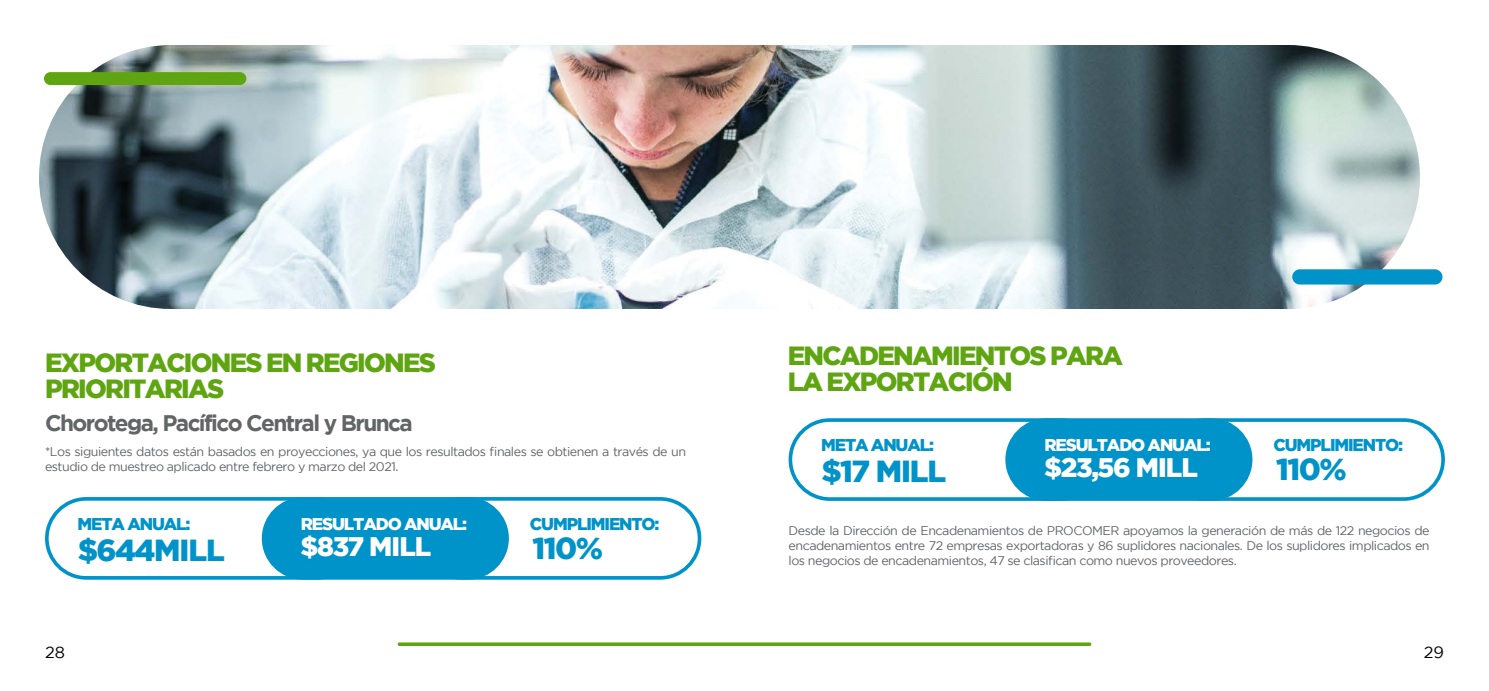
<style>
.page{position:relative;width:1489px;height:691px;background:#fff}
.page>*{position:absolute;margin:0;border:0;box-sizing:border-box;transform-origin:0 0}
.t1{font:900 30.38px "Gotham";letter-spacing:-.045em;color:#0093c9}
.t2{font:900 26.75px "Gotham";letter-spacing:-.035em;color:#fff}
.t3{font:900 26.25px/26.2px "Gotham";letter-spacing:-.065em;color:#5fa511}
.t4{font:700 22.5px "Gotham";letter-spacing:-.07em;color:#636466}
.t5{font:900 17px "Gotham";letter-spacing:-.065em;color:#0093c9}
.t6{font:900 17px "Gotham";letter-spacing:-.065em;color:#fff}
.t7{font:16.25px "Gotham";color:#000}
.t8{font:12.5px/15px "Gotham";letter-spacing:-.04em;color:#636466}
</style>
<div class="page">
<div style="left:45px;top:497px;width:313px;height:83px;border:4px solid #0093c9;border-radius:39px"></div>
<div style="left:263px;top:499px;width:244px;height:79px;background:#0093c9;border-radius:39px"></div>
<div style="left:262px;top:497px;width:247px;height:83px;border:4px solid #0093c9;border-radius:39px"></div>
<div style="left:420px;top:497px;width:281px;height:83px;border:4px solid #0093c9;border-radius:39px"></div>
<img style="left:39px;top:45px;width:1380px;height:264px;border-radius:132px">
<div style="left:44px;top:72px;width:202px;height:13px;background:#5fa511;border-radius:6px"></div>
<div style="left:788px;top:418px;width:313px;height:83px;border:4px solid #0093c9;border-radius:39px"></div>
<div style="left:1007px;top:420px;width:243px;height:79px;background:#0093c9;border-radius:39px"></div>
<div style="left:1005px;top:418px;width:247px;height:83px;border:4px solid #0093c9;border-radius:39px"></div>
<div style="left:1163px;top:418px;width:281px;height:83px;border:4px solid #0093c9;border-radius:39px"></div>
<div style="left:1292px;top:269px;width:150px;height:16px;background:#0093c9;border-radius:8px"></div>
<svg style="left:397px;top:642px;width:694px;height:4px;background:#70af2b"></svg>
<h3 class="t3" style="left:45px;top:349px;width:392px">EXPORTACIONES EN REGIONES<br>PRIORITARIAS</h3>
<h3 class="t4" style="left:45px;top:410px;width:369px">Chorotega, Pacífico Central y Brunca</h3>
<p class="t8" style="left:45px;top:443px;width:642px">*Los siguientes datos están basados en proyecciones, ya que los resultados finales se obtienen a través de un estudio de muestreo aplicado entre febrero y marzo del 2021.</p>
<h3 class="t6" style="left:301px;top:514px;width:168px">RESULTADO ANUAL:</h3>
<h3 class="t5" style="left:530px;top:514px;width:131px">CUMPLIMIENTO:</h3>
<h3 class="t5" style="left:78px;top:514px;width:114px">META ANUAL:</h3>
<h1 class="t1" style="left:78px;top:532px;width:148px">$644MILL</h1>
<h2 class="t2" style="left:300px;top:531px;width:132px">$837 MILL</h2>
<h1 class="t1" style="left:532px;top:530px;width:72px">110%</h1>
<h3 class="t3" style="left:787px;top:342px;width:337px">ENCADENAMIENTOS PARA<br>LA EXPORTACIÓN</h3>
<h3 class="t6" style="left:1044px;top:436px;width:168px">RESULTADO ANUAL:</h3>
<h3 class="t5" style="left:1273px;top:436px;width:131px">CUMPLIMIENTO:</h3>
<h3 class="t5" style="left:821px;top:436px;width:114px">META ANUAL:</h3>
<h1 class="t1" style="left:821px;top:453px;width:126px">$17 MILL</h1>
<h2 class="t2" style="left:1044px;top:452px;width:155px">$23,56 MILL</h2>
<h1 class="t1" style="left:1276px;top:452px;width:72px">110%</h1>
<p class="t8" style="left:788px;top:523px;width:642px;text-align:justify">Desde la Dirección de Encadenamientos de PROCOMER apoyamos la generación de más de 122 negocios de encadenamientos entre 72 empresas exportadoras y 86 suplidores nacionales. De los suplidores implicados en los negocios de encadenamientos, 47 se clasifican como nuevos proveedores.</p>
<h3 class="t7" style="left:45px;top:643px;width:21px">28</h3>
<h3 class="t7" style="left:1423px;top:643px;width:22px">29</h3>
</div>
